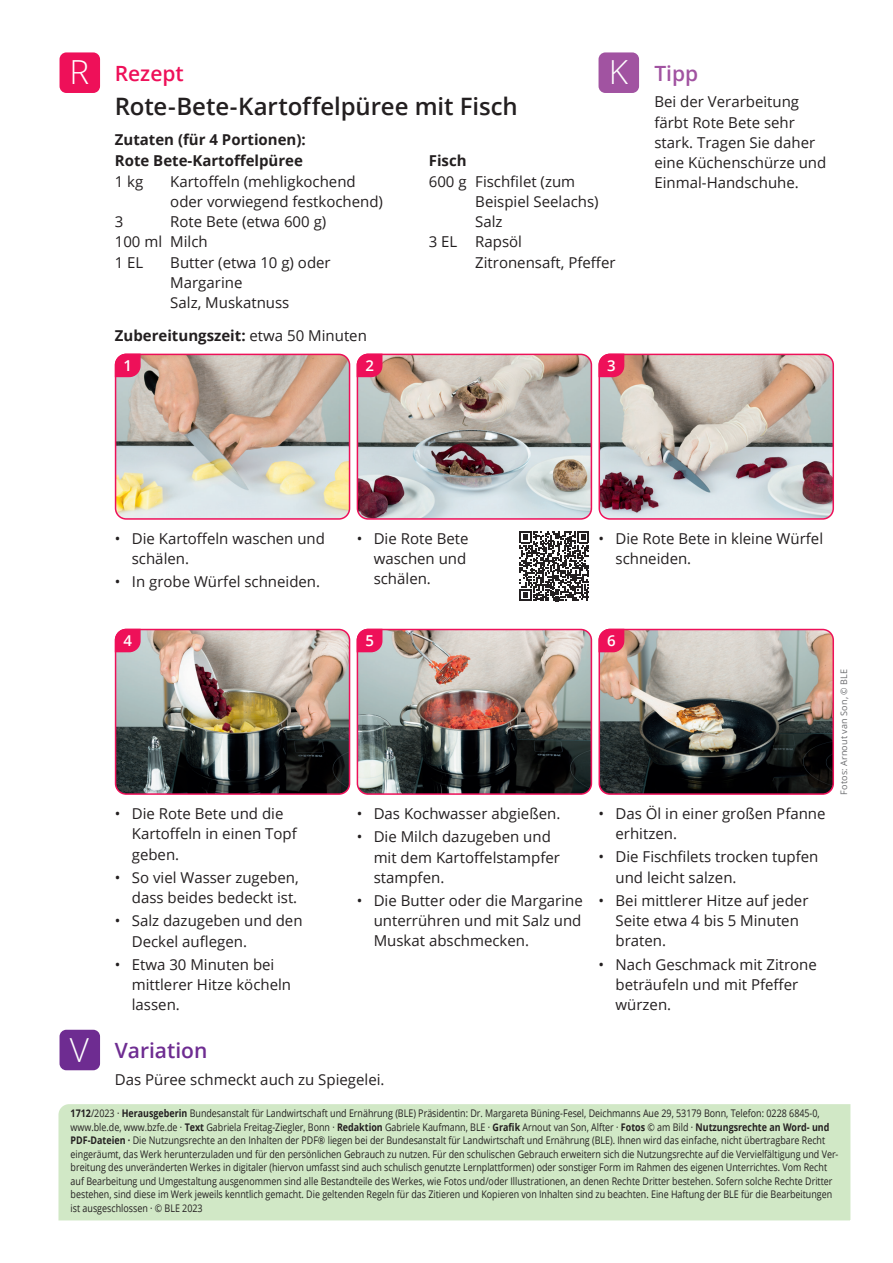
<style>
.page{position:relative;width:893px;height:1263px;background:#fff}
.page>*{position:absolute;margin:0;border:0;box-sizing:border-box;transform-origin:0 0}
.t1{font:300 33.15px "Open Sans";color:#fff}
.t2{font:600 24px "Open Sans";letter-spacing:-.005em;color:#231f20}
.t3{font:600 21px "Open Sans";color:#6e2c91}
.t4{font:600 21px "Open Sans";color:#ee1059}
.t5{font:600 21px "Open Sans";color:#a153a1}
.t6{font:15px/20.2px "Open Sans";color:#231f20}
.t7{font:700 15px/21.3px "Open Sans";color:#231f20}
.t8{font:600 15px "Open Sans";color:#fff}
.t9{font:10.5px/13.5px "Open Sans";color:#231f20;scale:.85 1}
.t10{font:9px "Open Sans";letter-spacing:.02em;color:#6c6d70}
.s1{font-weight:400}
.s2{font-weight:700}
</style>
<div class="page">
<img style="left:118px;top:354px;width:232px;height:163px">
<div style="left:115px;top:354px;width:235px;height:166px;border:2px solid #ee1059;border-radius:11px"></div>
<svg style="left:114px;top:353px;width:27px;height:25px"></svg>
<img style="left:357px;top:354px;width:234px;height:164px">
<div style="left:357px;top:354px;width:235px;height:166px;border:2px solid #ee1059;border-radius:11px"></div>
<svg style="left:356px;top:353px;width:27px;height:25px"></svg>
<img style="left:601px;top:354px;width:232px;height:163px">
<div style="left:598px;top:354px;width:236px;height:166px;border:2px solid #ee1059;border-radius:11px"></div>
<svg style="left:598px;top:353px;width:27px;height:25px"></svg>
<img style="left:117px;top:629px;width:233px;height:164px">
<div style="left:115px;top:629px;width:235px;height:166px;border:2px solid #ee1059;border-radius:11px"></div>
<svg style="left:114px;top:628px;width:27px;height:25px"></svg>
<img style="left:357px;top:629px;width:234px;height:164px">
<div style="left:357px;top:629px;width:235px;height:166px;border:2px solid #ee1059;border-radius:11px"></div>
<svg style="left:356px;top:628px;width:27px;height:25px"></svg>
<img style="left:601px;top:629px;width:231px;height:163px">
<div style="left:598px;top:629px;width:236px;height:166px;border:2px solid #ee1059;border-radius:11px"></div>
<svg style="left:598px;top:628px;width:27px;height:25px"></svg>
<div style="left:60px;top:52px;width:40px;height:41px;background:#ee1059;border-radius:7px"></div>
<div style="left:598px;top:52px;width:41px;height:41px;background:#a153a1;border-radius:7px"></div>
<div style="left:60px;top:1030px;width:40px;height:40px;background:#6e2c91;border-radius:7px"></div>
<svg style="left:520px;top:531px;width:69px;height:70px"></svg>
<div style="left:58px;top:1104px;width:791px;height:115px;background:#d1e8c6"></div>
<h1 class="t1" style="left:69px;top:50px;width:21px">R</h1>
<h1 class="t1" style="left:609px;top:50px;width:21px">K</h1>
<h3 class="t4" style="left:115px;top:59px;width:70px">Rezept</h3>
<h2 class="t2" style="left:115px;top:90px;width:405px">Rote-Bete-Kartoffelpüree mit Fisch</h2>
<h3 class="t7" style="left:115px;top:129px;width:192px">Zutaten (für 4 Portionen):<br>Rote Bete-Kartoffelpüree</h3>
<h3 class="t6" style="left:115px;top:171px;width:30px">1 kg</h3>
<h3 class="t6" style="left:170px;top:171px;width:214px">Kartoffeln (mehligkochend oder vorwiegend festkochend)</h3>
<h3 class="t6" style="left:115px;top:211px;width:10px">3</h3>
<h3 class="t7" style="left:429px;top:150px;width:39px">Fisch</h3>
<h3 class="t6" style="left:429px;top:171px;width:148px">600 g Fischfilet (zum</h3>
<h3 class="t6" style="left:475px;top:191px;width:125px">Beispiel Seelachs)</h3>
<h3 class="t6" style="left:475px;top:211px;width:29px">Salz</h3>
<h3 class="t6" style="left:429px;top:231px;width:95px">3 EL Rapsöl</h3>
<h3 class="t6" style="left:475px;top:252px;width:142px">Zitronensaft, Pfeffer</h3>
<h3 class="t6" style="left:115px;top:211px;width:213px;text-indent:56px">Rote Bete (etwa 600 g)<br>100 ml Milch<br>1 EL</h3>
<h3 class="t6" style="left:170px;top:252px;width:162px">Butter (etwa 10 g) oder<br>Margarine<br>Salz, Muskatnuss</h3>
<h3 class="t7" style="left:115px;top:324px;width:254px">Zubereitungszeit: <span class="s1">etwa 50 Minuten</span></h3>
<h3 class="t8" style="left:124px;top:355px;width:10px">1</h3>
<h3 class="t8" style="left:365px;top:355px;width:10px">2</h3>
<h3 class="t8" style="left:607px;top:355px;width:10px">3</h3>
<h3 class="t5" style="left:654px;top:59px;width:45px">Tipp</h3>
<h3 class="t6" style="left:654px;top:91px;width:173px">Bei der Verarbeitung färbt Rote Bete sehr stark. Tragen Sie daher eine Küchenschürze und<br>Einmal-Handschuhe.</h3>
<h3 class="t6" style="left:132px;top:528px;width:195px;text-indent:-17px">• Die Kartoffeln waschen und schälen.</h3>
<h3 class="t6" style="left:115px;top:571px;width:207px">• In grobe Würfel schneiden.</h3>
<h3 class="t6" style="left:374px;top:528px;width:96px;text-indent:-17px">• Die Rote Bete waschen und schälen.</h3>
<h3 class="t6" style="left:616px;top:528px;width:209px;text-indent:-17px">• Die Rote Bete in kleine Würfel schneiden.</h3>
<h1 class="t1" style="left:70px;top:1027px;width:21px">V</h1>
<h3 class="t8" style="left:124px;top:630px;width:10px">4</h3>
<h3 class="t8" style="left:365px;top:630px;width:10px">5</h3>
<h3 class="t8" style="left:607px;top:630px;width:10px">6</h3>
<h3 class="t6" style="left:132px;top:803px;width:166px;text-indent:-17px">• Die Rote Bete und die<br>Kartoffeln in einen Topf geben.</h3>
<h3 class="t6" style="left:115px;top:867px;width:185px;text-align:right">• So viel Wasser zugeben, dass beides bedeckt ist.</h3>
<h3 class="t6" style="left:132px;top:910px;width:172px;text-indent:-17px">• Salz dazugeben und den<br>Deckel auflegen.</h3>
<h3 class="t6" style="left:132px;top:954px;width:161px;text-indent:-17px">• Etwa 30 Minuten bei mittlerer Hitze köcheln lassen.</h3>
<h3 class="t6" style="left:357px;top:803px;width:205px">• Das Kochwasser abgießen.</h3>
<h3 class="t6" style="left:374px;top:826px;width:188px;text-indent:-17px">• Die Milch dazugeben und mit dem Kartoffelstampfer stampfen.</h3>
<h3 class="t6" style="left:374px;top:890px;width:211px;text-align:justify;text-indent:-17px">• Die Butter oder die Margarine unterrühren und mit Salz und Muskat abschmecken.</h3>
<h3 class="t3" style="left:115px;top:1036px;width:94px">Variation</h3>
<h3 class="t6" style="left:115px;top:1069px;width:271px">Das Püree schmeckt auch zu Spiegelei.</h3>
<h3 class="t6" style="left:616px;top:803px;width:212px;text-indent:-17px">• Das Öl in einer großen Pfanne erhitzen.</h3>
<h3 class="t6" style="left:616px;top:846px;width:204px;text-indent:-17px">• Die Fischfilets trocken tupfen und leicht salzen.</h3>
<h3 class="t6" style="left:616px;top:890px;width:194px;text-indent:-17px">• Bei mittlerer Hitze auf jeder<br>Seite etwa 4 bis 5 Minuten braten.</h3>
<h3 class="t6" style="left:616px;top:954px;width:203px;text-indent:-17px">• Nach Geschmack mit Zitrone beträufeln und mit Pfeffer würzen.</h3>
<p class="t10" style="left:838px;top:795px;width:127px;rotate:-90deg">Fotos: Arnout van Son, © BLE</p>
<p class="t9" style="left:71px;top:1106px;width:905px"><span class="s2">1712</span>/2023 · <span class="s2">Herausgeberin</span> Bundesanstalt für Landwirtschaft und Ernährung (BLE) Präsidentin: Dr. Margareta Büning-Fesel, Deichmanns Aue 29, 53179 Bonn, Telefon: 0228 6845-0, www.ble.de, www.bzfe.de · <span class="s2">Text</span> Gabriela Freitag-Ziegler, Bonn · <span class="s2">Redaktion</span> Gabriele Kaufmann, BLE · <span class="s2">Grafik</span> Arnout van Son, Alfter · <span class="s2">Fotos</span> © am Bild · <span class="s2">Nutzungsrechte an Word- und PDF-Dateien ·</span> Die Nutzungsrechte an den Inhalten der PDF® liegen bei der Bundesanstalt für Landwirtschaft und Ernährung (BLE). Ihnen wird das einfache, nicht übertragbare Recht eingeräumt, das Werk herunterzuladen und für den persönlichen Gebrauch zu nutzen. Für den schulischen Gebrauch erweitern sich die Nutzungsrechte auf die Vervielfältigung und Ver&shy;breitung des unveränderten Werkes in digitaler (hiervon umfasst sind auch schulisch genutzte Lernplattformen) oder sonstiger Form im Rahmen des eigenen Unterrichtes. Vom Recht auf Bearbeitung und Umgestaltung ausgenommen sind alle Bestandteile des Werkes, wie Fotos und/oder Illustrationen, an denen Rechte Dritter bestehen. Sofern solche Rechte Dritter bestehen, sind diese im Werk jeweils kenntlich gemacht. Die geltenden Regeln für das Zitieren und Kopieren von Inhalten sind zu beachten. Eine Haftung der BLE für die Bearbeitungen ist ausgeschlossen · © BLE 2023</p>
</div>
